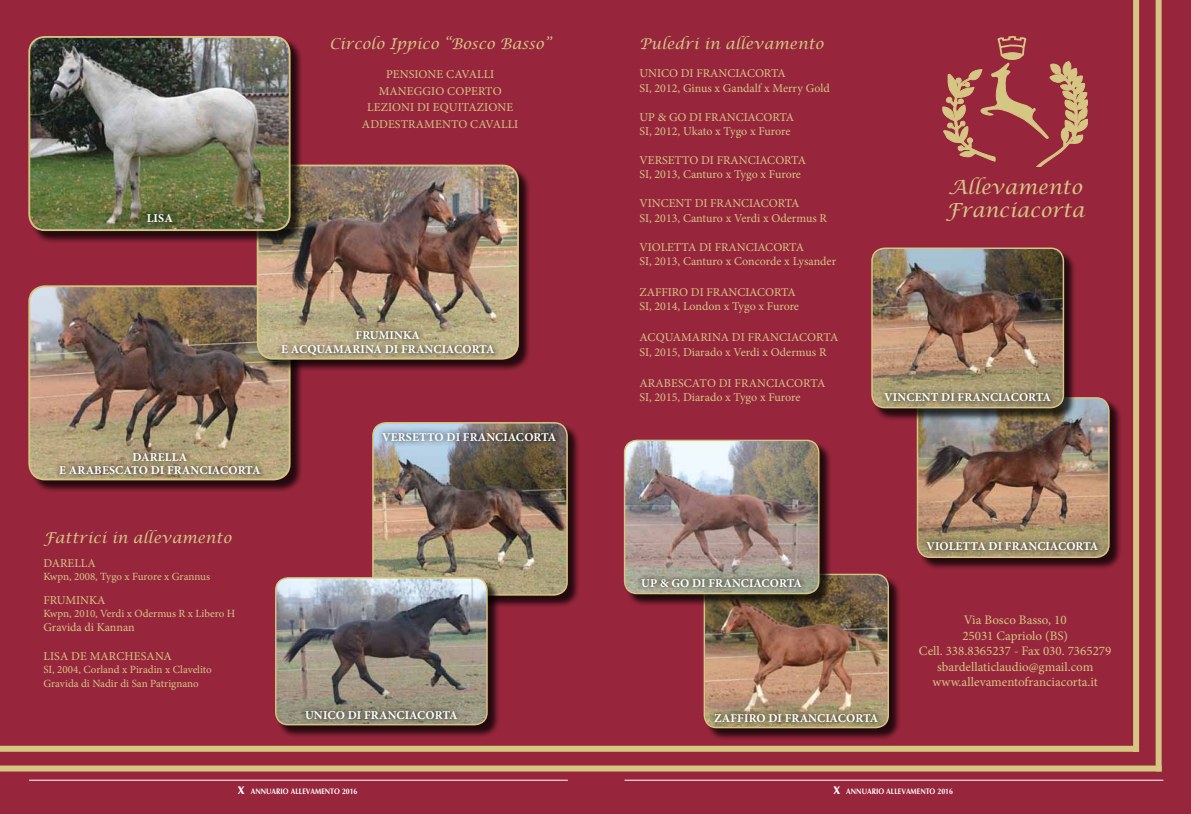
<style>
.page{position:relative;width:1191px;height:814px;background:#97263c}
.page>*{position:absolute;margin:0;border:0;box-sizing:border-box;transform-origin:0 0}
.t1{font:italic 19.5px/23.4px "Lucida Calligraphy";color:#d5c684}
.t2{font:italic 15px "Lucida Calligraphy";color:#d5c684}
.t3{font:13px/15.6px "Minion Pro";color:#d5c684;text-align:center}
.t4{font:12px/14.3px "Minion Pro";color:#d5c684}
.t5{font:700 12px/14.4px "Minion Pro";letter-spacing:.01em;color:#fff;text-align:center}
.t6{font:11px/13.2px "Minion Pro";color:#d5c684}
.t7{font:700 8px "Optima LT Std";color:#fff;scale:.87 1}
.s1{font-weight:900;font-size:11px}
</style>
<div class="page">
<hr style="left:29px;top:780px;width:539px;height:1px;background:#fff">
<hr style="left:624px;top:780px;width:539px;height:1px;background:#fff">
<div style="left:0;top:745px;width:1135px;height:6px;background:#d5c684"></div>
<div style="left:0;top:765px;width:1161px;height:6px;background:#d5c684"></div>
<div style="left:1155px;top:0;width:6px;height:771px;background:#d5c684"></div>
<div style="left:1133px;top:0;width:6px;height:752px;background:#d5c684"></div>
<svg style="left:942px;top:36px;width:145px;height:131px;background:#a54c4d"></svg>
<div style="left:30px;top:287px;width:273px;height:206px;background:#000;opacity:.75"></div>
<img style="left:29px;top:286px;width:261px;height:193px">
<div style="left:28px;top:285px;width:262px;height:195px;border:2px solid #d5c684;border-radius:16px"></div>
<div style="left:258px;top:166px;width:273px;height:206px;background:#000;opacity:.75"></div>
<img style="left:258px;top:165px;width:260px;height:194px">
<div style="left:257px;top:164px;width:262px;height:195px;border:2px solid #d5c684;border-radius:16px"></div>
<div style="left:30px;top:38px;width:273px;height:205px;background:#000;opacity:.75"></div>
<img style="left:29px;top:37px;width:261px;height:193px">
<div style="left:28px;top:36px;width:262px;height:195px;border:2px solid #d5c684;border-radius:16px"></div>
<svg style="left:142px;top:208px;width:36px;height:20px"></svg>
<svg style="left:276px;top:325px;width:224px;height:36px;background:#a59876"></svg>
<div style="left:918px;top:398px;width:204px;height:172px;background:#000;opacity:.75"></div>
<img style="left:917px;top:398px;width:191px;height:159px">
<div style="left:916px;top:397px;width:193px;height:161px;border:2px solid #d5c684;border-radius:13px"></div>
<div style="left:872px;top:249px;width:204px;height:172px;background:#000;opacity:.75"></div>
<img style="left:872px;top:248px;width:191px;height:159px">
<div style="left:871px;top:247px;width:193px;height:161px;border:2px solid #d5c684;border-radius:13px"></div>
<svg style="left:879px;top:387px;width:177px;height:20px;background:#938766"></svg>
<div style="left:705px;top:575px;width:196px;height:166px;background:#000;opacity:.75"></div>
<img style="left:704px;top:574px;width:184px;height:153px">
<div style="left:703px;top:573px;width:186px;height:155px;border:1px solid #d5c684;border-radius:12px"></div>
<svg style="left:709px;top:707px;width:174px;height:21px;background:#988a64"></svg>
<div style="left:374px;top:423px;width:206px;height:185px;background:#000;opacity:.75"></div>
<img style="left:373px;top:423px;width:194px;height:172px">
<div style="left:372px;top:422px;width:196px;height:173px;border:2px solid #d5c684;border-radius:13px"></div>
<svg style="left:377px;top:427px;width:185px;height:20px;background:#7c8185"></svg>
<div style="left:276px;top:578px;width:224px;height:159px;background:#000;opacity:.75"></div>
<img style="left:276px;top:578px;width:211px;height:146px">
<div style="left:275px;top:577px;width:213px;height:148px;border:1px solid #d5c684;border-radius:12px"></div>
<svg style="left:300px;top:705px;width:163px;height:20px;background:#87826d"></svg>
<svg style="left:55px;top:447px;width:211px;height:33px;background:#a2926f"></svg>
<div style="left:625px;top:441px;width:207px;height:166px;background:#000;opacity:.75"></div>
<img style="left:624px;top:440px;width:194px;height:153px">
<div style="left:624px;top:439px;width:195px;height:155px;border:1px solid #d5c684;border-radius:12px"></div>
<svg style="left:636px;top:573px;width:171px;height:20px;background:#919281"></svg>
<svg style="left:921px;top:536px;width:182px;height:20px;background:#928561"></svg>
<p class="t5" style="left:147px;top:211px;width:28px">LISA</p>
<p class="t2" style="left:329px;top:34px;width:223px">Circolo Ippico “Bosco Basso”</p>
<p class="t4" style="left:362px;top:65px;width:158px;line-height:16.8px;text-align:center">Pensione Cavalli<br>Maneggio Coperto<br>Lezioni di Equitazione<br>Addestramento Cavalli</p>
<p class="t5" style="left:281px;top:328px;width:215px">FRUMINKA<br>E ACQUAMARINA DI FRANCIACORTA</p>
<p class="t5" style="left:59px;top:450px;width:203px;line-height:13px">DARELLA<br>E ARABESCATO DI FRANCIACORTA</p>
<p class="t2" style="left:43px;top:528px;width:190px">Fattrici in allevamento</p>
<p class="t4" style="left:43px;top:555px;width:9px">DARELLA</p>
<p class="t6" style="left:43px;top:569px;width:168px">Kwpn, 2008, Tygo x Furore x Grannus</p>
<p class="t4" style="left:43px;top:592px;width:63px">FRUMINKA</p>
<p class="t6" style="left:43px;top:607px;width:193px">Kwpn, 2010, Verdi x Odermus R x Libero H</p>
<p class="t4" style="left:43px;top:620px;width:93px">Gravida di Kannan</p>
<p class="t4" style="left:43px;top:649px;width:130px">Lisa de Marchesana</p>
<p class="t6" style="left:43px;top:663px;width:170px">SI, 2004, Corland x Piradin x Clavelito<br>Gravida di Nadir di San Patrignano</p>
<p class="t5" style="left:382px;top:430px;width:176px">VERSETTO DI FRANCIACORTA</p>
<p class="t5" style="left:305px;top:708px;width:9px">UNICO</p>
<p class="t5" style="left:348px;top:708px;width:32px">DI FRANCIACORTA</p>
<p class="t2" style="left:639px;top:34px;width:186px">Puledri in allevamento</p>
<p class="t4" style="left:639px;top:66px;width:73px">UNICO DI FRAN</p>
<p class="t4" style="left:639px;top:66px;width:192px;text-indent:88px">CIACORTA<br>SI, 2012, Ginus x Gandalf x Merry Gold</p>
<p class="t4" style="left:639px;top:110px;width:81px">UP &amp; GO DI FRAN</p>
<p class="t4" style="left:639px;top:110px;width:153px;text-indent:96px">CIACORTA<br>SI, 2012, Ukato x Tygo x Furore</p>
<p class="t4" style="left:639px;top:153px;width:37px">VERSETTO</p>
<p class="t4" style="left:701px;top:153px;width:31px">DI FRAN</p>
<p class="t4" style="left:639px;top:153px;width:163px;text-indent:108px">CIACORTA<br>SI, 2013, Canturo x Tygo x Furore</p>
<p class="t4" style="left:639px;top:196px;width:38px">VINCENT</p>
<p class="t4" style="left:694px;top:196px;width:31px">DI FRAN</p>
<p class="t4" style="left:639px;top:196px;width:189px;text-indent:102px">CIACORTA<br>SI, 2013, Canturo x Verdi x Odermus R</p>
<p class="t4" style="left:639px;top:240px;width:17px">VIOLETTA</p>
<p class="t4" style="left:699px;top:240px;width:31px">DI FRAN</p>
<p class="t4" style="left:639px;top:240px;width:198px;text-indent:106px">CIACORTA<br>SI, 2013, Canturo x Concorde x Lysander</p>
<p class="t4" style="left:639px;top:285px;width:36px">ZAFFIRO</p>
<p class="t4" style="left:691px;top:285px;width:31px">DI FRAN</p>
<p class="t4" style="left:639px;top:285px;width:161px;text-indent:98px">CIACORTA<br>SI, 2014, London x Tygo x Furore</p>
<p class="t4" style="left:639px;top:330px;width:200px">Acquamarina di Franciacorta<br>SI, 2015, Diarado x Verdi x Odermus R</p>
<p class="t4" style="left:639px;top:376px;width:187px">Arabescato di Franciacorta<br>SI, 2015, Diarado x Tygo x Furore</p>
<h1 class="t1" style="left:946px;top:176px;width:140px">Allevamento<br>Franciacorta</h1>
<p class="t5" style="left:884px;top:390px;width:18px">VINCENT</p>
<p class="t5" style="left:941px;top:390px;width:32px">DI FRANCIACORTA</p>
<p class="t5" style="left:641px;top:575px;width:83px">UP &amp; GO DI FRANCIACORTA</p>
<p class="t5" style="left:926px;top:539px;width:38px">VIOLETTA</p>
<p class="t5" style="left:988px;top:539px;width:32px">DI FRANCIACORTA</p>
<p class="t3" style="left:919px;top:612px;width:194px">Via Bosco Basso, 10<br>25031 Capriolo (BS)<br>Cell. 338.8365237 - Fax 030. 7365279 sbardellaticlaudio@gmail.com www.allevamentofranciacorta.it</p>
<p class="t5" style="left:714px;top:710px;width:38px">ZAFFIRO</p>
<p class="t5" style="left:768px;top:710px;width:32px">DI FRANCIACORTA</p>
<p class="t7" style="left:238px;top:786px;width:139px"><span class="s1">X</span> ANNUARIO ALLEVAMENTO 2016</p>
<p class="t7" style="left:833px;top:786px;width:139px"><span class="s1">X</span> ANNUARIO ALLEVAMENTO 2016</p>
</div>
